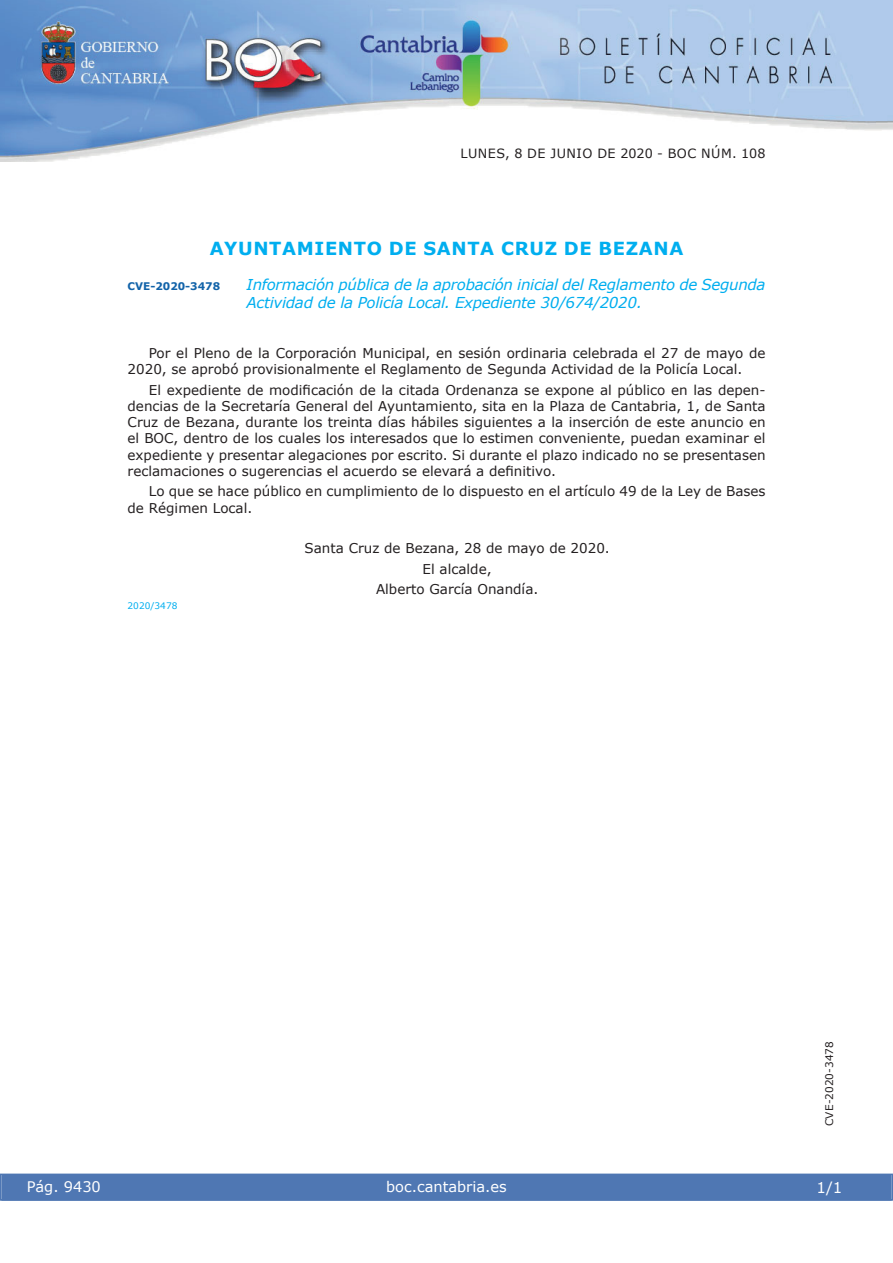
<style>
.page{position:relative;width:893px;height:1263px;background:#fff}
.page>*{position:absolute;margin:0;border:0;box-sizing:border-box;transform-origin:0 0}
.t1{font:700 18px "Verdana";letter-spacing:.035em;color:#00aeef}
.t2{font:italic 15px/18px "Verdana";letter-spacing:-.02em;color:#00aeef}
.t3{font:15px "Verdana";color:#fff}
.t4{font:14.55px "Verdana";color:#fff}
.t5{font:13.5px/16.2px "Verdana";color:#231f20}
.t6{font:12.75px "Verdana";letter-spacing:.035em;color:#231f20}
.t7{font:10.5px "Verdana";color:#231f20}
.t8{font:700 10.5px "Verdana";color:#1263a9}
.t9{font:9px "Verdana";color:#00aeef}
</style>
<div class="page">
<img style="left:0;top:0;width:893px;height:161px">
<div style="left:1px;top:1174px;width:890px;height:27px;background:#4f77b3"></div>
<div style="left:0;top:1174px;width:893px;height:27px;border:1px solid #4f77b3"></div>
<p class="t6" style="left:461px;top:145px;width:306px">LUNES, 8 DE JUNIO DE 2020 - BOC NÚM. 108</p>
<h1 class="t1" style="left:210px;top:237px;width:475px">AYUNTAMIENTO DE SANTA CRUZ DE BEZANA</h1>
<p class="t8" style="left:128px;top:279px;width:94px">CVE-2020-3478</p>
<p class="t2" style="left:247px;top:275px;width:520px">Información pública de la aprobación inicial del Reglamento de Segunda<br>Actividad de la Policía Local. Expediente 30/674/2020.</p>
<p class="t5" style="left:128px;top:345px;width:639px;text-indent:21px">Por el Pleno de la Corporación Municipal, en sesión ordinaria celebrada el 27 de mayo de<br>2020, se aprobó provisionalmente el Reglamento de Segunda Actividad de la Policía Local.</p>
<p class="t5" style="left:128px;top:381px;width:640px;text-align:justify;text-indent:21px">El expediente de modificación de la citada Ordenanza se expone al público en las depen&shy;dencias de la Secretaría General del Ayuntamiento, sita en la Plaza de Cantabria, 1, de Santa Cruz de Bezana, durante los treinta días hábiles siguientes a la inserción de este anuncio en el BOC, dentro de los cuales los interesados que lo estimen conveniente, puedan examinar el expediente y presentar alegaciones por escrito. Si durante el plazo indicado no se presentasen reclamaciones o sugerencias el acuerdo se elevará a definitivo.</p>
<p class="t5" style="left:128px;top:483px;width:639px;text-indent:21px">Lo que se hace público en cumplimiento de lo dispuesto en el artículo 49 de la Ley de Bases de Régimen Local.</p>
<p class="t5" style="left:305px;top:538px;width:307px;line-height:20.4px;text-align:center">Santa Cruz de Bezana, 28 de mayo de 2020.<br>El alcalde,<br>Alberto García Onandía.</p>
<p class="t9" style="left:128px;top:600px;width:51px">2020/3478</p>
<p class="t4" style="left:27px;top:1177px;width:76px">Pág. 9430</p>
<p class="t4" style="left:386px;top:1178px;width:122px">boc.cantabria.es</p>
<p class="t7" style="left:823px;top:1126px;width:87px;rotate:-90deg">CVE-2020-3478</p>
<p class="t3" style="left:816px;top:1178px;width:27px">1/1</p>
</div>
